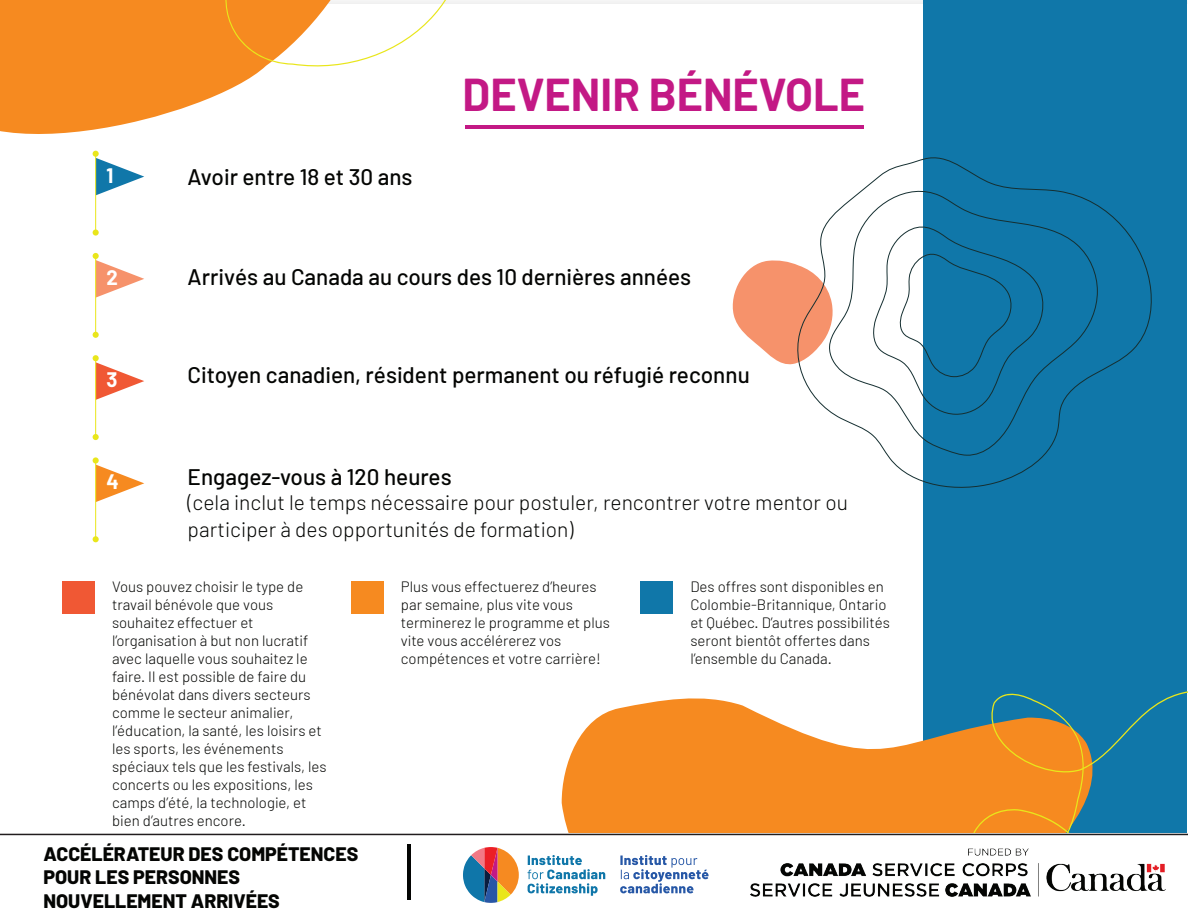
<style>
.page{position:relative;width:1188px;height:918px;background:#fff}
.page>*{position:absolute;margin:0;border:0;box-sizing:border-box;transform-origin:0 0}
.t1{font:700 45px "Barlow";color:#c31985}
.t2{font:500 22.5px "Barlow";color:#040503}
.t3{font:300 21px/27px "Barlow";color:#040503}
.t4{font:700 20.55px "Barlow";color:#fff}
.t5{font:800 19.5px/23.4px "Barlow";color:#040503}
.t6{font:300 15px/18px "Barlow";color:#040503}
</style>
<div class="page">
<svg style="left:0;top:0;width:257px;height:155px;fill:#f68a20"></svg>
<svg style="left:223px;top:0;width:251px;height:73px"></svg>
<div style="left:924px;top:0;width:263px;height:835px;background:#1077a9"></div>
<svg style="left:562px;top:692px;width:403px;height:141px;fill:#f68a20"></svg>
<svg style="left:965px;top:691px;width:223px;height:132px"></svg>
<hr style="left:95px;top:153px;width:1px;height:80px;background:#e9e61b">
<svg style="left:93px;top:151px;width:51px;height:44px"></svg>
<div style="left:93px;top:229px;width:6px;height:7px;background:#e9e61b;border-radius:50%"></div>
<hr style="left:95px;top:255px;width:1px;height:80px;background:#e9e61b">
<svg style="left:93px;top:253px;width:51px;height:45px"></svg>
<svg style="left:93px;top:332px;width:6px;height:6px"></svg>
<hr style="left:95px;top:357px;width:1px;height:80px;background:#e9e61b">
<svg style="left:93px;top:355px;width:51px;height:45px"></svg>
<svg style="left:93px;top:434px;width:6px;height:6px"></svg>
<svg style="left:96px;top:465px;width:48px;height:37px"></svg>
<hr style="left:95px;top:459px;width:1px;height:80px;background:#e9e61b">
<div style="left:93px;top:457px;width:6px;height:7px;background:#e9e61b;border-radius:50%"></div>
<svg style="left:93px;top:536px;width:6px;height:6px"></svg>
<svg style="left:732px;top:260px;width:55px;height:104px"></svg>
<svg style="left:787px;top:155px;width:365px;height:338px"></svg>
<svg style="left:829px;top:181px;width:269px;height:275px"></svg>
<svg style="left:872px;top:223px;width:175px;height:192px"></svg>
<div style="left:62px;top:582px;width:32px;height:32px;background:#f05834"></div>
<div style="left:351px;top:582px;width:33px;height:32px;background:#f68a20"></div>
<div style="left:641px;top:582px;width:32px;height:32px;background:#1077a9"></div>
<hr style="left:465px;top:126px;width:399px;height:3px;background:#c31985">
<svg style="left:463px;top:847px;width:56px;height:56px"></svg>
<svg style="left:528px;top:855px;width:77px;height:41px"></svg>
<svg style="left:620px;top:855px;width:89px;height:38px"></svg>
<img style="left:733px;top:823px;width:444px;height:74px">
<hr style="left:407px;top:844px;width:4px;height:56px;background:#040503">
<hr style="left:0;top:834px;width:1188px;height:1px;background:#211d1e">
<h3 class="t4" style="left:107px;top:163px;width:8px">1</h3>
<h2 class="t2" style="left:188px;top:163px;width:226px">Avoir entre 18 et 30 ans</h2>
<h1 class="t1" style="left:463px;top:67px;width:404px">DEVENIR BÉNÉVOLE</h1>
<h3 class="t4" style="left:107px;top:265px;width:13px">2</h3>
<h2 class="t2" style="left:188px;top:263px;width:505px">Arrivés au Canada au cours des 10 dernières années</h2>
<h3 class="t4" style="left:107px;top:367px;width:13px">3</h3>
<h2 class="t2" style="left:188px;top:360px;width:564px">Citoyen canadien, résident permanent ou réfugié reconnu</h2>
<h3 class="t4" style="left:107px;top:469px;width:14px">4</h3>
<h2 class="t2" style="left:188px;top:463px;width:266px">Engagez-vous à 120 heures</h2>
<h3 class="t3" style="left:188px;top:488px;width:662px">(cela inclut le temps nécessaire pour postuler, rencontrer votre mentor ou participer à des opportunités de formation)</h3>
<p class="t6" style="left:112px;top:577px;width:216px">Vous pouvez choisir le type de travail bénévole que vous souhaitez effectuer et l’organisation à but non lucratif avec laquelle vous souhaitez le faire. Il est possible de faire du bénévolat dans divers secteurs comme le secteur animalier, l’éducation, la santé, les loisirs et les sports, les événements spéciaux tels que les festivals, les concerts ou les expositions, les camps d’été, la technologie, et bien d’autres encore.</p>
<p class="t6" style="left:401px;top:577px;width:211px">Plus vous effectuerez d’heures par semaine, plus vite vous terminerez le programme et plus vite vous accélérerez vos compétences et votre carrière!</p>
<p class="t6" style="left:690px;top:577px;width:201px">Des offres sont disponibles en<br>Colombie-Britannique, Ontario et Québec. D’autres possibilités seront bientôt offertes dans l’ensemble du Canada.</p>
<h3 class="t5" style="left:43px;top:842px;width:316px">ACCÉLÉRATEUR DES COMPÉTENCES<br>POUR LES PERSONNES<br>NOUVELLEMENT ARRIVÉES</h3>
</div>
